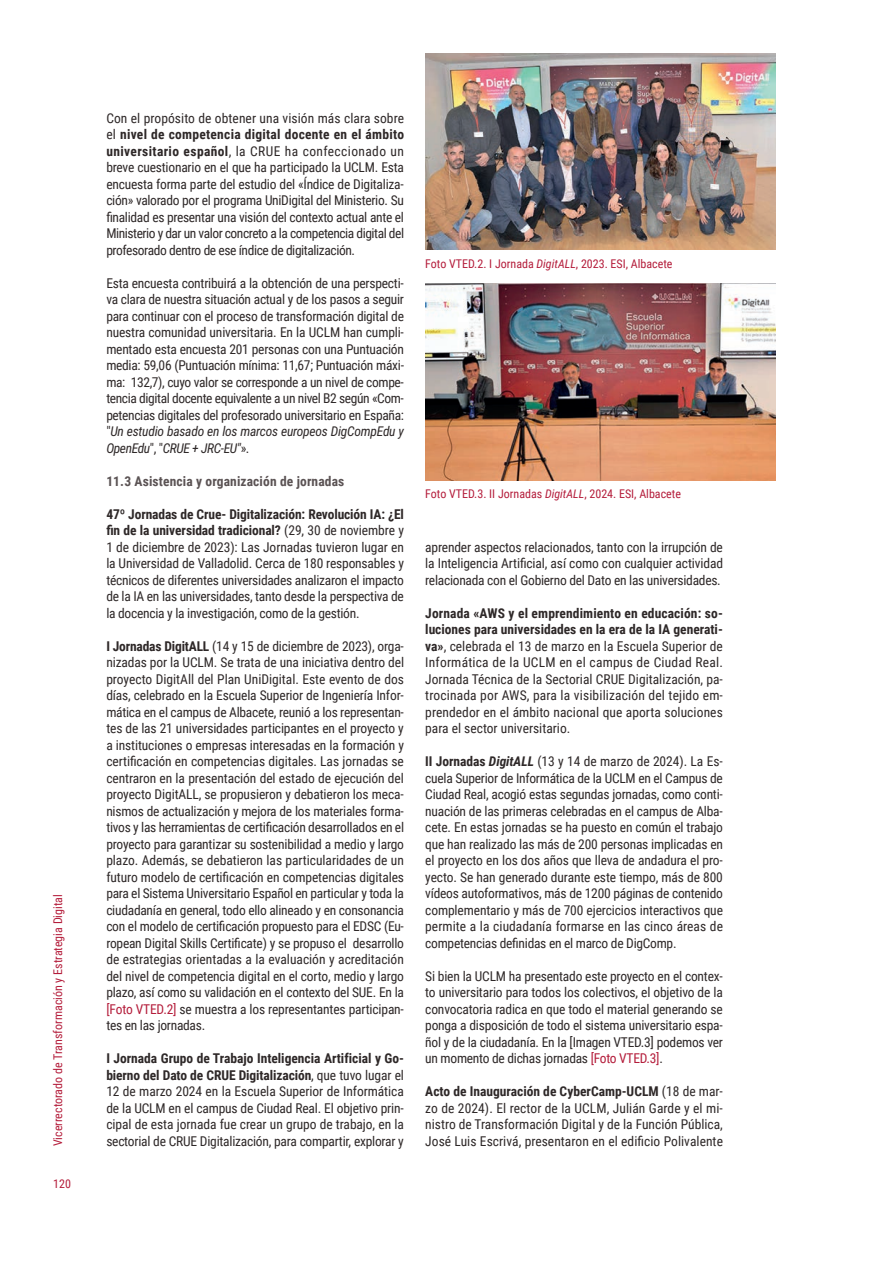
<style>
.page{position:relative;width:893px;height:1263px;background:#fff}
.page>*{position:absolute;margin:0;border:0;box-sizing:border-box;transform-origin:0 0}
.txt_corrido{font:13.5px/16.5px "Roboto Condensed";letter-spacing:-.02em;color:#2e2828;text-align:justify}
.txt_corrido-2{font:13.5px "Roboto Condensed";letter-spacing:.005em;color:#2e2828}
.txt_corrido-3{font:700 13.5px "Roboto Condensed";letter-spacing:.01em;color:#5b5354}
.txt_corrido-4{font:12px "Roboto Condensed";color:#b41d3b}
.s1{font-weight:700}
.s2{font-style:italic}
.s3{color:#b41d3b}
.s4{font-weight:700;font-style:italic}
</style>
<div class="page">
<img style="left:425px;top:53px;width:350px;height:197px">
<img style="left:425px;top:284px;width:350px;height:197px">
<p class="txt_corrido-4" style="left:49px;top:1146px;width:254px;rotate:-90deg">Vicerrectorado de Transformación y Estrategia Digital</p>
<p class="txt_corrido-4" style="left:53px;top:1175px;width:19px">120</p>
<p class="txt_corrido" style="left:106px;top:109px;width:299px">Con el propósito de obtener una visión más clara sobre el <span class="s1">nivel de competencia digital docente en el ámbito universitario español</span>, la CRUE ha confeccionado un breve cuestionario en el que ha participado la UCLM. Esta encuesta forma parte del estudio del «Índice de Digitaliza&shy;ción» valorado por el programa UniDigital del Ministerio. Su finalidad es presentar una visión del contexto actual ante el Ministerio y dar un valor concreto a la competencia digital del profesorado dentro de ese índice de digitalización.</p>
<p class="txt_corrido" style="left:106px;top:274px;width:299px">Esta encuesta contribuirá a la obtención de una perspecti&shy;va clara de nuestra situación actual y de los pasos a seguir para continuar con el proceso de transformación digital de nuestra comunidad universitaria. En la UCLM han cumpli&shy;mentado esta encuesta 201 personas con una Puntuación media: 59,06 (Puntuación mínima: 11,67; Puntuación máxi&shy;ma: 132,7), cuyo valor se corresponde a un nivel de compe&shy;tencia digital docente equivalente a un nivel B2 según «Com&shy;petencias digitales del profesorado universitario en España: "<span class="s2">Un estudio basado en los marcos europeos DigCompEdu y OpenEdu</span>", "<span class="s2">CRUE + JRC-EU"</span>».</p>
<p class="txt_corrido-3" style="left:106px;top:471px;width:240px">11.3 Asistencia y organización de jornadas</p>
<p class="txt_corrido" style="left:106px;top:505px;width:299px"><span class="s1">47º Jornadas de Crue- Digitalización: Revolución IA: ¿El fin de la universidad tradicional?</span> (29, 30 de noviembre y 1 de diciembre de 2023): Las Jornadas tuvieron lugar en la Universidad de Valladolid. Cerca de 180 responsables y técnicos de diferentes universidades analizaron el impacto de la IA en las universidades, tanto desde la perspectiva de la docencia y la investigación, como de la gestión.</p>
<p class="txt_corrido" style="left:106px;top:637px;width:299px"><span class="s1">I Jornadas DigitALL</span> (14 y 15 de diciembre de 2023), orga&shy;nizadas por la UCLM. Se trata de una iniciativa dentro del proyecto DigitAll del Plan UniDigital. Este evento de dos días, celebrado en la Escuela Superior de Ingeniería Infor&shy;mática en el campus de Albacete, reunió a los representan&shy;tes de las 21 universidades participantes en el proyecto y a instituciones o empresas interesadas en la formación y certificación en competencias digitales. Las jornadas se centraron en la presentación del estado de ejecución del proyecto DigitALL, se propusieron y debatieron los meca&shy;nismos de actualización y mejora de los materiales forma&shy;tivos y las herramientas de certificación desarrollados en el proyecto para garantizar su sostenibilidad a medio y largo plazo. Además, se debatieron las particularidades de un futuro modelo de certificación en competencias digitales para el Sistema Universitario Español en particular y toda la ciudadanía en general, todo ello alineado y en consonancia con el modelo de certificación propuesto para el EDSC (Eu&shy;ropean Digital Skills Certificate) y se propuso el desarrollo de estrategias orientadas a la evaluación y acreditación del nivel de competencia digital en el corto, medio y largo plazo, así como su validación en el contexto del SUE. En la <span class="s3">[Foto VTED.2]</span> se muestra a los representantes participan&shy;tes en las jornadas.</p>
<p class="txt_corrido" style="left:106px;top:1050px;width:299px"><span class="s1">I Jornada Grupo de Trabajo Inteligencia Artificial y Go&shy;bierno del Dato de CRUE Digitalización</span>, que tuvo lugar el 12 de marzo 2024 en la Escuela Superior de Informática de la UCLM en el campus de Ciudad Real. El objetivo prin&shy;cipal de esta jornada fue crear un grupo de trabajo, en la sectorial de CRUE Digitalización, para compartir, explorar y</p>
<p class="txt_corrido-4" style="left:425px;top:255px;width:249px">Foto VTED.2. I Jornada <span class="s2">DigitALL</span>, 2023. ESI, Albacete</p>
<p class="txt_corrido-4" style="left:425px;top:486px;width:257px">Foto VTED.3. II Jornadas <span class="s2">DigitALL</span>, 2024. ESI, Albacete</p>
<p class="txt_corrido" style="left:425px;top:538px;width:299px">aprender aspectos relacionados, tanto con la irrupción de la Inteligencia Artificial, así como con cualquier actividad relacionada con el Gobierno del Dato en las universidades.</p>
<p class="txt_corrido" style="left:425px;top:604px;width:299px"><span class="s1">Jornada «AWS y el emprendimiento en educación: so&shy;luciones para universidades en la era de la IA generati&shy;va»</span>, celebrada el 13 de marzo en la Escuela Superior de Informática de la UCLM en el campus de Ciudad Real.<br>Jornada Técnica de la Sectorial CRUE Digitalización, pa&shy;trocinada por AWS, para la visibilización del tejido em&shy;prendedor en el ámbito nacional que aporta soluciones para el sector universitario.</p>
<p class="txt_corrido" style="left:425px;top:753px;width:299px"><span class="s1">II Jornadas</span> <span class="s4">DigitALL</span> (13 y 14 de marzo de 2024). La Es&shy;cuela Superior de Informática de la UCLM en el Campus de Ciudad Real, acogió estas segundas jornadas, como conti&shy;nuación de las primeras celebradas en el campus de Alba&shy;cete. En estas jornadas se ha puesto en común el trabajo que han realizado las más de 200 personas implicadas en el proyecto en los dos años que lleva de andadura el pro&shy;yecto. Se han generado durante este tiempo, más de 800 vídeos autoformativos, más de 1200 páginas de contenido complementario y más de 700 ejercicios interactivos que permite a la ciudadanía formarse en las cinco áreas de competencias definidas en el marco de DigComp.</p>
<p class="txt_corrido" style="left:425px;top:967px;width:299px">Si bien la UCLM ha presentado este proyecto en el contex&shy;to universitario para todos los colectivos, el objetivo de la convocatoria radica en que todo el material generando se ponga a disposición de todo el sistema universitario espa&shy;ñol y de la ciudadanía. En la [Imagen VTED.3] podemos ver un momento de dichas jornadas <span class="s3">[Foto VTED.3]</span>.</p>
<p class="txt_corrido" style="left:425px;top:1082px;width:299px"><span class="s1">Acto de Inauguración de CyberCamp-UCLM</span> (18 de mar&shy;zo de 2024). El rector de la UCLM, Julián Garde y el mi&shy;nistro de Transformación Digital y de la Función Pública,</p>
<p class="txt_corrido-2" style="left:425px;top:1132px;width:299px">José Luis Escrivá, presentaron en el edificio Polivalente</p>
</div>
